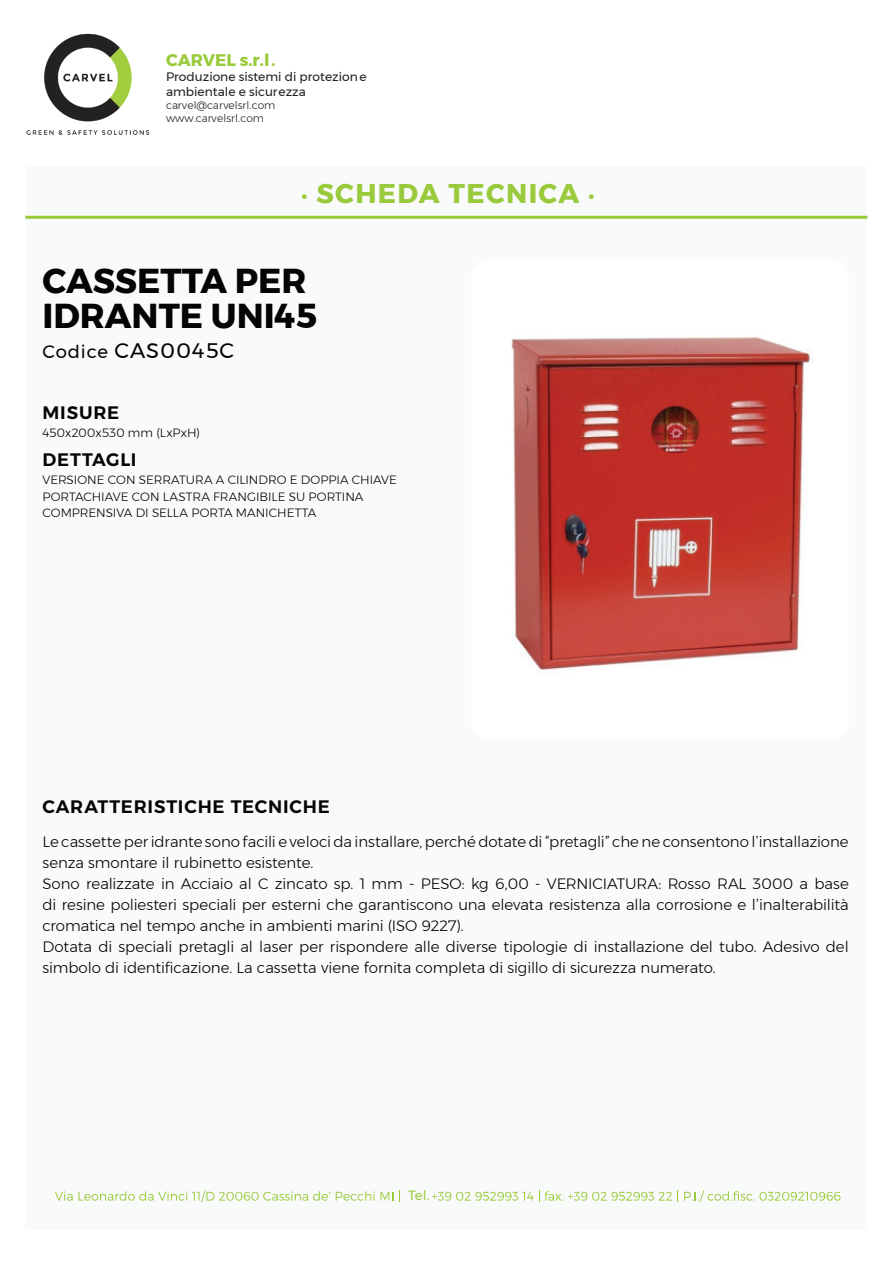
<style>
.page{position:relative;width:893px;height:1263px;background:#fff}
.page>*{position:absolute;margin:0;border:0;box-sizing:border-box;transform-origin:0 0}
.t1{font:700 34.5px/34.5px "Montserrat";color:#040503}
.t2{font:700 27px "Montserrat";letter-spacing:.05em;color:#99ca3b}
.t3{font:21px "Montserrat";letter-spacing:.05em;color:#040503}
.t4{font:600 18px "Montserrat";letter-spacing:.045em;color:#040503}
.t5{font:700 16.8px "Montserrat";color:#99ca3b}
.t6{font:300 15px/21px "Montserrat";letter-spacing:-.005em;color:#000}
.t7{font:13.5px "Montserrat";color:#99ca3b}
.t8{font:12.3px/14.7px "Montserrat";color:#221d1f}
.t9{font:300 12px/16.5px "Montserrat";color:#000}
.t10{font:300 10.65px/12.9px "Montserrat";color:#221d1f}
.s1{font-size:18px}
</style>
<div class="page">
<img style="left:26px;top:33px;width:124px;height:101px">
<div style="left:26px;top:167px;width:841px;height:1063px;background:#f9fafa"></div>
<svg style="left:26px;top:216px;width:841px;height:3px;background:#a0cd49"></svg>
<svg style="left:55px;top:1190px;width:275px;height:12px"></svg>
<svg style="left:336px;top:1191px;width:57px;height:10px"></svg>
<svg style="left:399px;top:1190px;width:1px;height:12px"></svg>
<svg style="left:432px;top:1190px;width:246px;height:12px"></svg>
<svg style="left:684px;top:1190px;width:156px;height:12px"></svg>
<div style="left:471px;top:260px;width:378px;height:479px;background:#fff;border-radius:18px"></div>
<img style="left:511px;top:337px;width:299px;height:335px">
<p class="t5" style="left:166px;top:47px;width:111px">CARVEL s.r.l.</p>
<p class="t8" style="left:166px;top:69px;width:202px">Produzione sistemi di protezione ambientale e sicurezza</p>
<p class="t10" style="left:166px;top:98px;width:111px">carvel@carvelsrl.com www.carvelsrl.com</p>
<h2 class="t2" style="left:301px;top:172px;width:295px">. SCHEDA TECNICA .</h2>
<h1 class="t1" style="left:43px;top:264px;width:276px">CASSETTA PER<br>IDRANTE UNI45</h1>
<h3 class="t3" style="left:43px;top:334px;width:193px"><span class="s1">Codice</span> CAS0045C</h3>
<p class="t4" style="left:43px;top:398px;width:78px">MISURE</p>
<p class="t9" style="left:43px;top:424px;width:159px">450x200x530 mm (LxPxH)</p>
<p class="t4" style="left:43px;top:446px;width:96px">DETTAGLI</p>
<p class="t9" style="left:43px;top:472px;width:356px">VERSIONE CON SERRATURA A CILINDRO E DOPPIA CHIAVE<br>PORTACHIAVE CON LASTRA FRANGIBILE SU PORTINA<br>COMPRENSIVA DI SELLA PORTA MANICHETTA</p>
<p class="t4" style="left:43px;top:792px;width:289px">CARATTERISTICHE TECNICHE</p>
<p class="t6" style="left:43px;top:830px;width:808px">Le cassette per idrante sono facili e veloci da installare, perché dotate di “pretagli” che ne consentono l’installazione senza smontare il rubinetto esistente.<br>Sono realizzate in Acciaio al C zincato sp. 1 mm - PESO: kg 6,00 - VERNICIATURA: Rosso RAL 3000 a base di resine poliesteri speciali per esterni che garantiscono una elevata resistenza alla corrosione e l’inalterabilità cromatica nel tempo anche in ambienti marini (ISO 9227).<br>Dotata di speciali pretagli al laser per rispondere alle diverse tipologie di installazione del tubo. Adesivo del simbolo di identificazione. La cassetta viene fornita completa di sigillo di sicurezza numerato.</p>
<p class="t7" style="left:408px;top:1185px;width:23px">Tel.</p>
</div>
